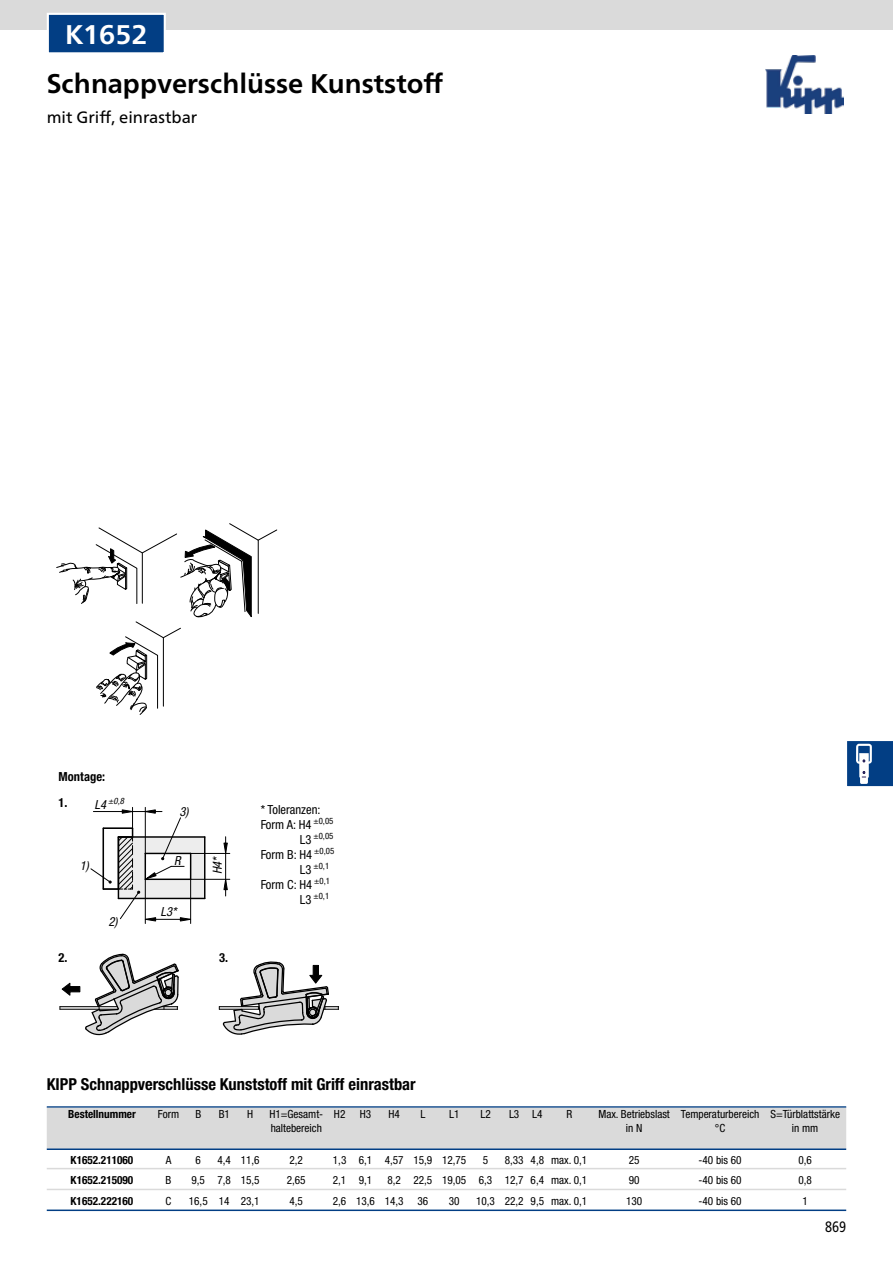
<style>
.page{position:relative;width:893px;height:1263px;background:#fff}
.page>*{position:absolute;margin:0;border:0;box-sizing:border-box;transform-origin:0 0}
.t1{font:700 27px "Frutiger Neue LTW1 G";color:#000}
.t2{font:700 27px "Frutiger Neue LTW1 G";color:#fff}
.t3{font:700 condensed 16.5px "Helvetica Neue LTW1 G";color:#000}
.t4{font:16.5px "Frutiger Neue LTW1 G";color:#000}
.t5{font:15px "Frutiger Neue LTW1 G";color:#000;scale:.81 1}
.t6{font:condensed 12.6px/15px "Helvetica Neue LTW1 G";color:#000}
.t7{font:700 condensed 12.6px "Helvetica Neue LTW1 G";color:#000}
.t8{font:italic condensed 12.6px "Helvetica Neue LTW1 G";color:#000}
.t9{font:condensed 11.25px "Helvetica Neue LTW1 G";color:#000}
.t10{font:700 condensed 11.25px "Helvetica Neue LTW1 G";color:#000}
.t11{font:condensed 8.7px "Helvetica Neue LTW1 G";color:#000}
.t12{font:italic condensed 8.7px "Helvetica Neue LTW1 G";color:#000}
.s1{font-size:12.6px}
</style>
<div class="page">
<img style="left:765px;top:55px;width:79px;height:58px">
<div style="left:0;top:0;width:893px;height:30px;background:#dadada"></div>
<svg style="left:847px;top:741px;width:46px;height:46px;background:#34639b"></svg>
<svg style="left:223px;top:874px;width:5px;height:16px"></svg>
<svg style="left:223px;top:842px;width:5px;height:16px"></svg>
<svg style="left:60px;top:953px;width:119px;height:83px"></svg>
<svg style="left:219px;top:961px;width:120px;height:74px"></svg>
<hr style="left:191px;top:853px;width:39px;height:1px;background:#000">
<hr style="left:191px;top:879px;width:39px;height:1px;background:#000">
<hr style="left:225px;top:837px;width:1px;height:59px;background:#000">
<hr style="left:190px;top:879px;width:1px;height:44px;background:#000">
<hr style="left:145px;top:879px;width:1px;height:44px;background:#000">
<svg style="left:90px;top:807px;width:115px;height:115px"></svg>
<svg style="left:56px;top:523px;width:222px;height:192px"></svg>
<div style="left:48px;top:14px;width:117px;height:39px;background:#023e84"></div>
<div style="left:47px;top:13px;width:119px;height:41px;border:2px solid #fff"></div>
<hr style="left:47px;top:1106px;width:799px;height:2px;background:#023e84">
<div style="left:47px;top:1108px;width:799px;height:41px;background:#dadada"></div>
<hr style="left:47px;top:1148px;width:799px;height:2px;background:#023e84">
<hr style="left:47px;top:1168px;width:799px;height:1px;background:#dadada">
<hr style="left:47px;top:1189px;width:799px;height:1px;background:#dadada">
<hr style="left:47px;top:1209px;width:799px;height:2px;background:#023e84">
<h1 class="t2" style="left:65px;top:18px;width:84px">K1652</h1>
<h1 class="t1" style="left:47px;top:67px;width:398px">Schnappverschlüsse Kunststoff</h1>
<h2 class="t4" style="left:47px;top:105px;width:152px">mit Griff, einrastbar</h2>
<p class="t7" style="left:59px;top:768px;width:48px">Montage:</p>
<p class="t7" style="left:59px;top:795px;width:11px">1.</p>
<p class="t12" style="left:95px;top:795px;width:31px"><span class="s1">L4</span> ±0,8</p>
<p class="t8" style="left:80px;top:859px;width:11px">1)</p>
<p class="t8" style="left:108px;top:914px;width:11px">2)</p>
<p class="t8" style="left:179px;top:804px;width:11px">3)</p>
<p class="t8" style="left:174px;top:853px;width:8px">R</p>
<p class="t8" style="left:160px;top:905px;width:17px">L3*</p>
<p class="t8" style="left:210px;top:874px;width:20px;rotate:-90deg">H4*</p>
<p class="t7" style="left:59px;top:950px;width:11px">2.</p>
<p class="t7" style="left:219px;top:950px;width:11px">3.</p>
<p class="t6" style="left:261px;top:802px;width:74px">* Toleranzen:<br>Form A: H4 <sup>±0,05</sup></p>
<p class="t11" style="left:300px;top:830px;width:35px"><span class="s1">L3</span> ±0,05</p>
<p class="t6" style="left:261px;top:847px;width:75px">Form B: H4 <sup>±0,05</sup></p>
<p class="t11" style="left:300px;top:860px;width:31px"><span class="s1">L3</span> ±0,1</p>
<p class="t6" style="left:261px;top:877px;width:71px">Form C: H4 <sup>±0,1</sup></p>
<p class="t11" style="left:300px;top:891px;width:31px"><span class="s1">L3</span> ±0,1</p>
<h2 class="t3" style="left:47px;top:1074px;width:370px">KIPP Schnappverschlüsse Kunststoff mit Griff einrastbar</h2>
<p class="t10" style="left:68px;top:1107px;width:69px">Bestellnummer</p>
<p class="t9" style="left:158px;top:1107px;width:23px">Form</p>
<p class="t9" style="left:195px;top:1107px;width:7px">B</p>
<p class="t9" style="left:219px;top:1107px;width:13px">B1</p>
<p class="t9" style="left:247px;top:1107px;width:8px">H</p>
<p class="t9" style="left:269px;top:1107px;width:77px">H1=Gesamt- H2</p>
<p class="t9" style="left:360px;top:1107px;width:13px">H3</p>
<p class="t9" style="left:389px;top:1107px;width:13px">H4</p>
<p class="t9" style="left:420px;top:1107px;width:6px">L</p>
<p class="t9" style="left:449px;top:1107px;width:12px">L1</p>
<p class="t9" style="left:480px;top:1107px;width:12px">L2</p>
<p class="t9" style="left:509px;top:1107px;width:35px">L3 L4</p>
<p class="t9" style="left:566px;top:1107px;width:7px">R</p>
<p class="t9" style="left:598px;top:1107px;width:243px">Max. Betriebslast Temperaturbereich S=Türblattstärke</p>
<p class="t9" style="left:271px;top:1121px;width:53px">haltebereich</p>
<p class="t9" style="left:626px;top:1121px;width:18px">in N</p>
<p class="t9" style="left:715px;top:1121px;width:12px">°C</p>
<p class="t9" style="left:792px;top:1121px;width:28px">in mm</p>
<p class="t10" style="left:71px;top:1153px;width:64px">K1652.211060</p>
<p class="t9" style="left:166px;top:1153px;width:7px">A</p>
<p class="t9" style="left:196px;top:1153px;width:7px">6</p>
<p class="t9" style="left:217px;top:1153px;width:44px">4,4 11,6</p>
<p class="t9" style="left:289px;top:1153px;width:15px">2,2</p>
<p class="t9" style="left:333px;top:1153px;width:135px">1,3 6,1 4,57 15,9 12,75</p>
<p class="t9" style="left:483px;top:1153px;width:7px">5</p>
<p class="t9" style="left:505px;top:1153px;width:84px">8,33 4,8 max. 0,1</p>
<p class="t9" style="left:629px;top:1153px;width:12px">25</p>
<p class="t9" style="left:699px;top:1153px;width:45px">-40 bis 60</p>
<p class="t9" style="left:798px;top:1153px;width:15px">0,6</p>
<p class="t10" style="left:71px;top:1174px;width:64px">K1652.215090</p>
<p class="t9" style="left:166px;top:1174px;width:7px">B</p>
<p class="t9" style="left:192px;top:1174px;width:70px">9,5 7,8 15,5</p>
<p class="t9" style="left:287px;top:1174px;width:20px">2,65</p>
<p class="t9" style="left:333px;top:1174px;width:41px">2,1 9,1</p>
<p class="t9" style="left:387px;top:1174px;width:201px">8,2 22,5 19,05 6,3 12,7 6,4 max. 0,1</p>
<p class="t9" style="left:629px;top:1174px;width:12px">90</p>
<p class="t9" style="left:699px;top:1174px;width:45px">-40 bis 60</p>
<p class="t9" style="left:798px;top:1174px;width:15px">0,8</p>
<p class="t10" style="left:71px;top:1194px;width:64px">K1652.222160</p>
<p class="t9" style="left:166px;top:1195px;width:7px">C</p>
<p class="t9" style="left:189px;top:1195px;width:72px">16,5 14 23,1</p>
<p class="t9" style="left:289px;top:1195px;width:15px">4,5</p>
<p class="t9" style="left:333px;top:1195px;width:97px">2,6 13,6 14,3 36</p>
<p class="t9" style="left:449px;top:1195px;width:12px">30</p>
<p class="t9" style="left:476px;top:1195px;width:113px">10,3 22,2 9,5 max. 0,1</p>
<p class="t9" style="left:626px;top:1195px;width:18px">130</p>
<p class="t9" style="left:699px;top:1195px;width:45px">-40 bis 60</p>
<p class="t9" style="left:802px;top:1195px;width:7px">1</p>
<h3 class="t5" style="left:825px;top:1215px;width:27px">869</h3>
</div>
